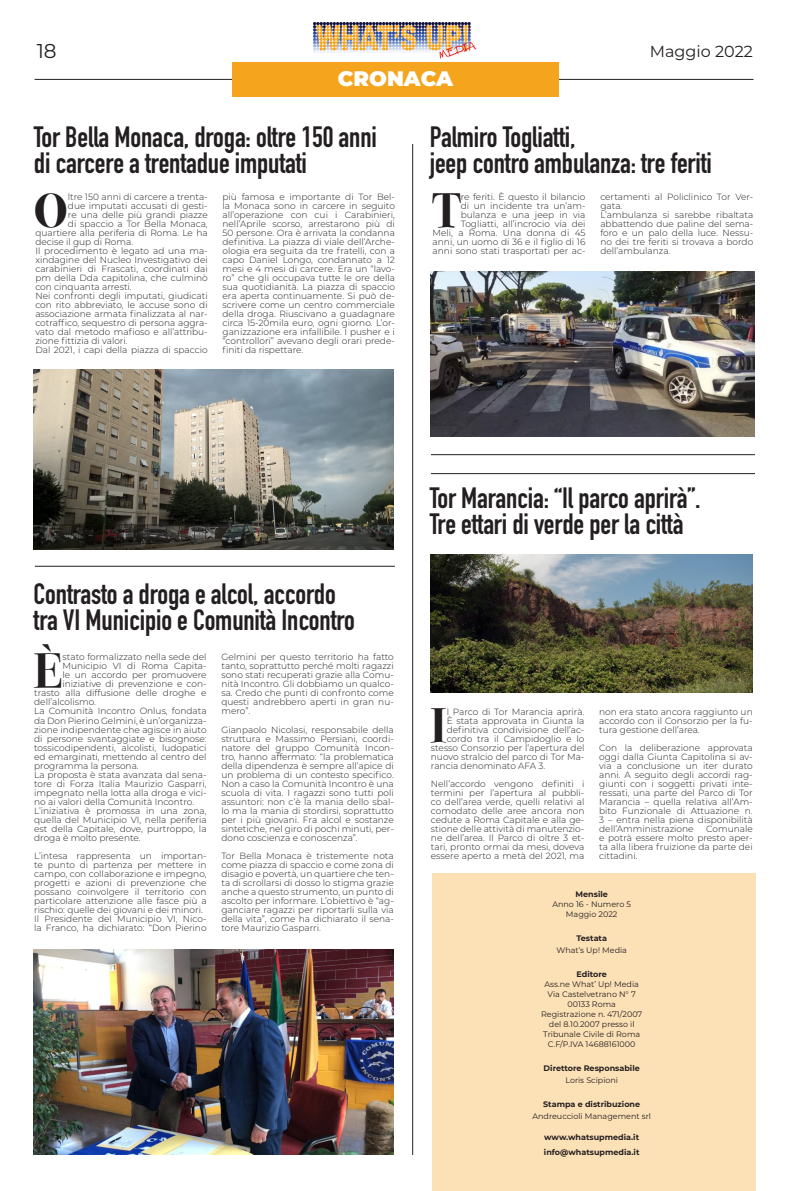
<style>
.page{position:relative;width:791px;height:1191px;background:#fff}
.page>*{position:absolute;margin:0;border:0;box-sizing:border-box;transform-origin:0 0}
.t1{font:700 48px "Bodoni Svty Two ITCTT";color:#231f20}
.t2{font:700 29px "DIN Condensed";letter-spacing:-.005em;color:#231f20}
.t3{font:900 21px "Montserrat";color:#fff}
.t4{font:20px "Montserrat";color:#231f20}
.t5{font:16px "Montserrat";color:#231f20}
.t6{font:300 9px/9px "Montserrat";color:#231f20;text-align:justify}
.t7{font:8px "Montserrat";color:#231f20}
.t8{font:700 8px "Montserrat";color:#231f20}
</style>
<div class="page">
<div style="left:432px;top:873px;width:323px;height:318px;background:#fce0b6"></div>
<img style="left:314px;top:23px;width:162px;height:36px">
<hr style="left:35px;top:79px;width:718px;height:1px;background:#231f20">
<div style="left:232px;top:62px;width:326px;height:34px;background:#f5a51d"></div>
<hr style="left:35px;top:566px;width:360px;height:1px;background:#231f20">
<hr style="left:412px;top:144px;width:1px;height:1011px;background:#231f20">
<img style="left:34px;top:950px;width:360px;height:204px">
<img style="left:33px;top:370px;width:361px;height:180px">
<img style="left:430px;top:271px;width:324px;height:166px">
<hr style="left:431px;top:454px;width:324px;height:1px;background:#231f20">
<hr style="left:431px;top:473px;width:324px;height:1px;background:#231f20">
<img style="left:431px;top:555px;width:322px;height:138px">
<p class="t4" style="left:37px;top:38px;width:21px">18</p>
<p class="t5" style="left:650px;top:40px;width:104px">Maggio 2022</p>
<p class="t3" style="left:338px;top:63px;width:117px">CRONACA</p>
<p class="t2" style="left:34px;top:117px;width:344px">Tor Bella Monaca, droga: oltre 150 anni</p>
<p class="t2" style="left:34px;top:143px;width:275px">di carcere a trentadue imputati</p>
<p class="t2" style="left:430px;top:117px;width:147px">Palmiro Togliatti,</p>
<p class="t2" style="left:430px;top:143px;width:284px">jeep contro ambulanza: tre feriti</p>
<p class="t1" style="left:34px;top:171px;width:36px">O</p>
<p class="t6" style="left:68px;top:192px;width:141px">ltre 150 anni di carcere a trenta-</p>
<p class="t6" style="left:68px;top:201px;width:141px">due imputati accusati di gesti-</p>
<p class="t6" style="left:68px;top:210px;width:141px">re una delle più grandi piazze</p>
<p class="t6" style="left:68px;top:219px;width:141px">di spaccio a Tor Bella Monaca,</p>
<p class="t6" style="left:35px;top:228px;width:174px">quartiere alla periferia di Roma. Le ha</p>
<p class="t6" style="left:35px;top:237px;width:99px">decise il gup di Roma.</p>
<p class="t6" style="left:35px;top:246px;width:174px">Il procedimento è legato ad una ma&shy;xindagine del Nucleo Investigativo dei carabinieri di Frascati, coordinati dai pm della Dda capitolina, che culminò con cinquanta arresti.</p>
<p class="t6" style="left:35px;top:291px;width:174px">Nei confronti degli imputati, giudicati con rito abbreviato, le accuse sono di associazione armata finalizzata al nar&shy;cotraffico, sequestro di persona aggra&shy;vato dal metodo mafioso e all’attribu&shy;zione fittizia di valori.</p>
<p class="t6" style="left:35px;top:345px;width:174px">Dal 2021, i capi della piazza di spaccio</p>
<p class="t6" style="left:433px;top:192px;width:154px;text-align:right">re feriti. È questo il bilancio<br>di un incidente tra un’am&shy;bulanza e una jeep in via<br>Togliatti, all’incrocio via dei<br>Meli, a Roma. Una donna di 45 anni, un uomo di 36 e il figlio di 16 anni sono stati trasportati per ac-</p>
<p class="t6" style="left:600px;top:192px;width:154px">certamenti al Policlinico Tor Ver&shy;gata.</p>
<p class="t6" style="left:223px;top:192px;width:174px">più famosa e importante di Tor Bel&shy;la Monaca sono in carcere in seguito all’operazione con cui i Carabinieri, nell’Aprile scorso, arrestarono più di 50 persone. Ora è arrivata la condanna definitiva. La piazza di viale dell’Arche&shy;ologia era seguita da tre fratelli, con a capo Daniel Longo, condannato a 12 mesi e 4 mesi di carcere. Era un “lavo&shy;ro” che gli occupava tutte le ore della sua quotidianità. La piazza di spaccio era aperta continuamente. Si può de&shy;scrivere come un centro commerciale della droga. Riuscivano a guadagnare circa 15-20mila euro, ogni giorno. L’or&shy;ganizzazione era infallibile. I pusher e i “controllori” avevano degli orari prede&shy;finiti da rispettare.</p>
<p class="t1" style="left:433px;top:171px;width:30px">T</p>
<p class="t6" style="left:600px;top:210px;width:154px">L’ambulanza si sarebbe ribaltata abbattendo due paline del sema&shy;foro e un palo della luce. Nessu&shy;no dei tre feriti si trovava a bordo dell’ambulanza.</p>
<p class="t2" style="left:430px;top:478px;width:272px">Tor Marancia: “Il parco aprirà”.</p>
<p class="t2" style="left:430px;top:504px;width:255px">Tre ettari di verde per la città</p>
<p class="t2" style="left:34px;top:574px;width:304px">Contrasto a droga e alcol, accordo</p>
<p class="t2" style="left:34px;top:600px;width:323px">tra VI Municipio e Comunità Incontro</p>
<p class="t1" style="left:34px;top:631px;width:30px">È</p>
<p class="t6" style="left:63px;top:652px;width:146px">stato formalizzato nella sede del</p>
<p class="t6" style="left:63px;top:661px;width:146px">Municipio VI di Roma Capita-</p>
<p class="t6" style="left:63px;top:670px;width:146px">le un accordo per promuovere</p>
<p class="t6" style="left:63px;top:679px;width:146px">iniziative di prevenzione e con-</p>
<p class="t6" style="left:34px;top:688px;width:174px">trasto alla diffusione delle droghe e</p>
<p class="t6" style="left:34px;top:697px;width:63px">dell’alcolismo.</p>
<p class="t6" style="left:34px;top:706px;width:174px">La Comunità Incontro Onlus, fondata da Don Pierino Gelmini, è un’organizza&shy;zione indipendente che agisce in aiuto di persone svantaggiate e bisognose: tossicodipendenti, alcolisti, ludopatici ed emarginati, mettendo al centro del programma la persona.</p>
<p class="t6" style="left:34px;top:769px;width:174px">La proposta è stata avanzata dal sena&shy;tore di Forza Italia Maurizio Gasparri, impegnato nella lotta alla droga e vici&shy;no ai valori della Comunità Incontro.</p>
<p class="t6" style="left:34px;top:805px;width:174px">L’iniziativa è promossa in una zona, quella del Municipio VI, nella periferia est della Capitale, dove, purtroppo, la droga è molto presente.</p>
<p class="t6" style="left:34px;top:850px;width:174px">L’intesa rappresenta un importan&shy;te punto di partenza per mettere in campo, con collaborazione e impegno, progetti e azioni di prevenzione che possano coinvolgere il territorio con particolare attenzione alle fasce più a rischio: quelle dei giovani e dei minori.</p>
<p class="t6" style="left:34px;top:913px;width:174px">Il Presidente del Municipio VI, Nico&shy;la Franco, ha dichiarato: “Don Pierino</p>
<p class="t6" style="left:221px;top:652px;width:174px">Gelmini per questo territorio ha fatto tanto, soprattutto perché molti ragazzi sono stati recuperati grazie alla Comu&shy;nità Incontro. Gli dobbiamo un qualco&shy;sa. Credo che punti di confronto come questi andrebbero aperti in gran nu&shy;mero”.</p>
<p class="t6" style="left:221px;top:724px;width:174px">Gianpaolo Nicolasi, responsabile della struttura e Massimo Persiani, coordi&shy;natore del gruppo Comunità Incon&shy;tro, hanno affermato: “la problematica della dipendenza è sempre all’apice di un problema di un contesto specifico.<br>Non a caso la Comunità Incontro è una scuola di vita. I ragazzi sono tutti poli assuntori: non c’è la mania dello sbal&shy;lo ma la mania di stordirsi, soprattutto per i più giovani. Fra alcol e sostanze sintetiche, nel giro di pochi minuti, per&shy;dono coscienza e conoscenza”.</p>
<p class="t6" style="left:221px;top:850px;width:174px">Tor Bella Monaca è tristemente nota come piazza di spaccio e come zona di disagio e povertà, un quartiere che ten&shy;ta di scrollarsi di dosso lo stigma grazie anche a questo strumento, un punto di ascolto per informare. L’obiettivo è “ag&shy;ganciare ragazzi per riportarli sulla via della vita”, come ha dichiarato il sena&shy;tore Maurizio Gasparri.</p>
<p class="t1" style="left:430px;top:686px;width:18px">I</p>
<p class="t6" style="left:447px;top:707px;width:139px">l Parco di Tor Marancia aprirà.</p>
<p class="t6" style="left:447px;top:716px;width:139px">È stata approvata in Giunta la</p>
<p class="t6" style="left:447px;top:725px;width:139px">definitiva condivisione dell’ac-</p>
<p class="t6" style="left:447px;top:734px;width:139px">cordo tra il Campidoglio e lo</p>
<p class="t6" style="left:431px;top:743px;width:155px">stesso Consorzio per l’apertura del</p>
<p class="t6" style="left:431px;top:752px;width:155px">nuovo stralcio del parco di Tor Ma-</p>
<p class="t6" style="left:431px;top:761px;width:116px">rancia denominato AFA 3.</p>
<p class="t6" style="left:431px;top:779px;width:155px">Nell’accordo vengono definiti i termini per l’apertura al pubbli&shy;co dell’area verde, quelli relativi al comodato delle aree ancora non cedute a Roma Capitale e alla ge&shy;stione delle attività di manutenzio&shy;ne dell’area. Il Parco di oltre 3 et&shy;tari, pronto ormai da mesi, doveva essere aperto a metà del 2021, ma</p>
<p class="t6" style="left:599px;top:707px;width:155px">non era stato ancora raggiunto un accordo con il Consorzio per la fu&shy;tura gestione dell’area.</p>
<p class="t6" style="left:599px;top:743px;width:155px">Con la deliberazione approvata oggi dalla Giunta Capitolina si av&shy;via a conclusione un iter durato anni. A seguito degli accordi rag&shy;giunti con i soggetti privati inte&shy;ressati, una parte del Parco di Tor Marancia – quella relativa all’Am&shy;bito Funzionale di Attuazione n.<br>3 – entra nella piena disponibilità dell’Amministrazione</p>
<p class="t6" style="left:599px;top:824px;width:155px;text-indent:107px">Comunale e potrà essere molto presto aper&shy;ta alla libera fruizione da parte dei cittadini.</p>
<p class="t8" style="left:575px;top:888px;width:34px">Mensile</p>
<p class="t7" style="left:552px;top:898px;width:80px">Anno 16 - Numero 5</p>
<p class="t7" style="left:566px;top:908px;width:53px">Maggio 2022</p>
<p class="t8" style="left:576px;top:932px;width:32px">Testata</p>
<p class="t7" style="left:556px;top:944px;width:72px">What’s Up! Media</p>
<p class="t8" style="left:576px;top:968px;width:32px">Editore</p>
<p class="t7" style="left:544px;top:978px;width:96px">Ass.ne What’ Up! Media</p>
<p class="t7" style="left:548px;top:988px;width:90px">Via Castelvetrano N° 7</p>
<p class="t7" style="left:567px;top:998px;width:50px">00133 Roma</p>
<p class="t7" style="left:541px;top:1008px;width:103px">Registrazione n. 471/2007</p>
<p class="t7" style="left:549px;top:1018px;width:87px">del 8.10.2007 presso il</p>
<p class="t7" style="left:543px;top:1028px;width:98px">Tribunale Civile di Roma</p>
<p class="t7" style="left:548px;top:1038px;width:89px">C.F/P.IVA 14688161000</p>
<p class="t8" style="left:544px;top:1062px;width:98px">Direttore Responsabile</p>
<p class="t7" style="left:565px;top:1074px;width:54px">Loris Scipioni</p>
<p class="t8" style="left:543px;top:1098px;width:98px">Stampa e distribuzione</p>
<p class="t7" style="left:532px;top:1110px;width:120px">Andreuccioli Management srl</p>
<p class="t8" style="left:544px;top:1131px;width:96px">www.whatsupmedia.it</p>
<p class="t8" style="left:544px;top:1146px;width:97px">info@whatsupmedia.it</p>
</div>
